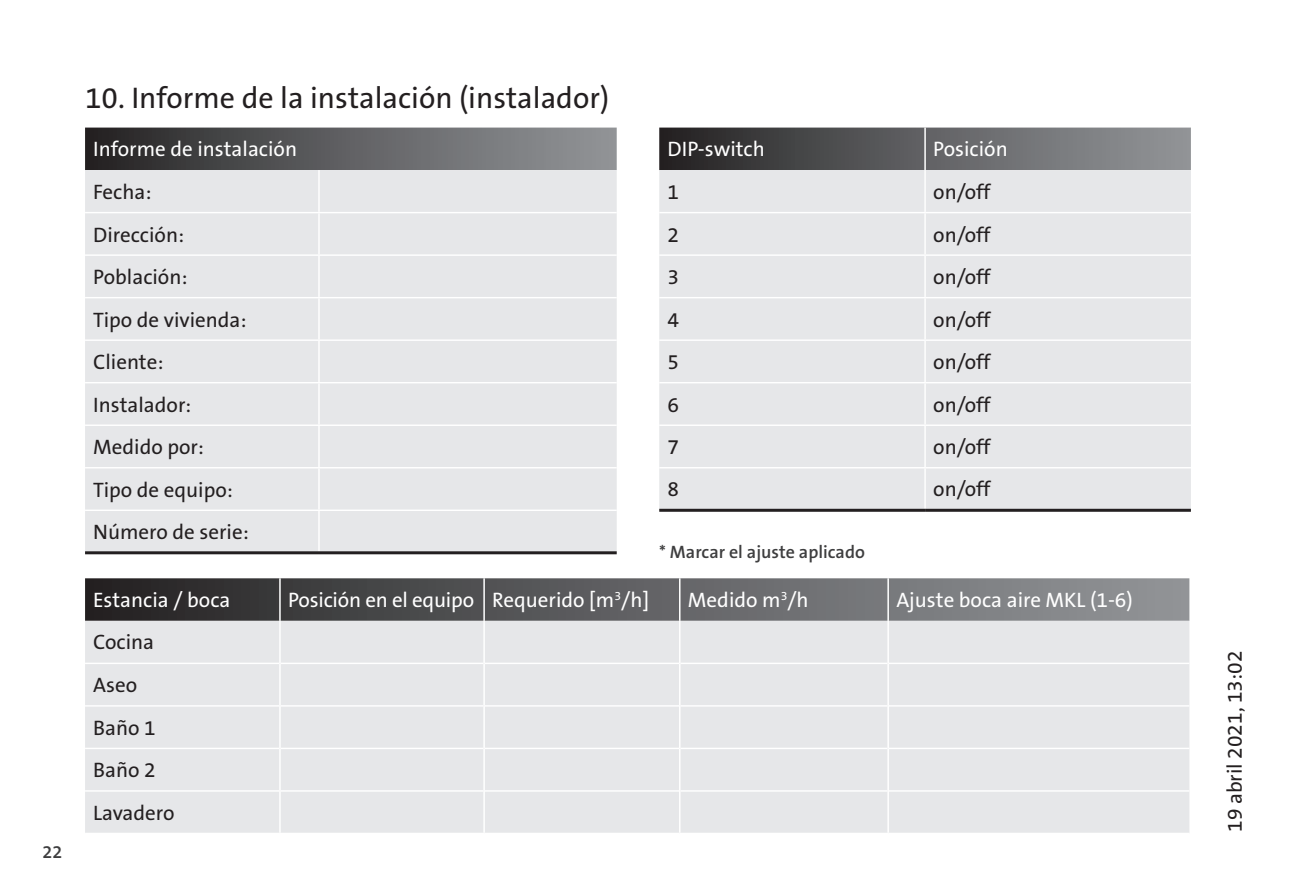
<style>
.page{position:relative;width:1293px;height:893px;background:#fff}
.page>*{position:absolute;margin:0;border:0;box-sizing:border-box;transform-origin:0 0}
.Handleiding_Kop{font:30px "The Sans B5 Plain";color:#231f20}
.Handleiding_Tabel_Bo{font:21px "The Sans B5 Plain";color:#231f20}
.Handleiding_Tabel_Bo-2{font:21px "The Sans B5 Plain";color:#fff}
.plat_tabel_8_12{font:21px "The Sans B5 Plain";color:#231f20}
.plat_9_12{font:21px "The Sans B5 Plain";color:#231f20}
.Handleiding_Ondersch{font:600 18px "The Sans B6";color:#3e3e3f}
.plat_9_12-2{font:600 18px "The Sans B6";color:#3e3e3f}
</style>
<div class="page">
<svg style="left:85px;top:578px;width:1104px;height:43px;background:#606063"></svg>
<div style="left:85px;top:621px;width:1104px;height:212px;background:#e6e7e9"></div>
<hr style="left:85px;top:663px;width:194px;height:1px;background:#fff">
<hr style="left:281px;top:663px;width:202px;height:1px;background:#fff">
<hr style="left:485px;top:663px;width:194px;height:1px;background:#fff">
<hr style="left:680px;top:663px;width:207px;height:1px;background:#fff">
<hr style="left:889px;top:663px;width:300px;height:1px;background:#fff">
<hr style="left:85px;top:705px;width:194px;height:2px;background:#fff">
<hr style="left:281px;top:705px;width:202px;height:2px;background:#fff">
<hr style="left:485px;top:705px;width:194px;height:2px;background:#fff">
<hr style="left:680px;top:705px;width:207px;height:2px;background:#fff">
<hr style="left:889px;top:705px;width:300px;height:2px;background:#fff">
<hr style="left:85px;top:748px;width:194px;height:1px;background:#fff">
<hr style="left:281px;top:748px;width:202px;height:1px;background:#fff">
<hr style="left:485px;top:748px;width:194px;height:1px;background:#fff">
<hr style="left:680px;top:748px;width:207px;height:1px;background:#fff">
<hr style="left:889px;top:748px;width:300px;height:1px;background:#fff">
<hr style="left:85px;top:790px;width:194px;height:2px;background:#fff">
<hr style="left:281px;top:790px;width:202px;height:2px;background:#fff">
<hr style="left:485px;top:790px;width:194px;height:2px;background:#fff">
<hr style="left:680px;top:790px;width:207px;height:2px;background:#fff">
<hr style="left:889px;top:790px;width:300px;height:2px;background:#fff">
<hr style="left:279px;top:621px;width:2px;height:42px;background:#fff">
<hr style="left:483px;top:621px;width:2px;height:42px;background:#fff">
<hr style="left:679px;top:621px;width:1px;height:42px;background:#fff">
<hr style="left:887px;top:621px;width:2px;height:42px;background:#fff">
<hr style="left:279px;top:663px;width:2px;height:43px;background:#fff">
<hr style="left:483px;top:663px;width:2px;height:43px;background:#fff">
<hr style="left:679px;top:663px;width:1px;height:43px;background:#fff">
<hr style="left:887px;top:663px;width:2px;height:43px;background:#fff">
<hr style="left:279px;top:706px;width:2px;height:42px;background:#fff">
<hr style="left:483px;top:706px;width:2px;height:42px;background:#fff">
<hr style="left:679px;top:706px;width:1px;height:42px;background:#fff">
<hr style="left:887px;top:706px;width:2px;height:42px;background:#fff">
<hr style="left:279px;top:748px;width:2px;height:43px;background:#fff">
<hr style="left:483px;top:748px;width:2px;height:43px;background:#fff">
<hr style="left:679px;top:748px;width:1px;height:43px;background:#fff">
<hr style="left:887px;top:748px;width:2px;height:43px;background:#fff">
<hr style="left:279px;top:791px;width:2px;height:42px;background:#fff">
<hr style="left:483px;top:791px;width:2px;height:42px;background:#fff">
<hr style="left:679px;top:791px;width:1px;height:42px;background:#fff">
<hr style="left:887px;top:791px;width:2px;height:42px;background:#fff">
<hr style="left:279px;top:578px;width:2px;height:43px;background:#fff">
<hr style="left:483px;top:578px;width:2px;height:43px;background:#fff">
<hr style="left:679px;top:578px;width:1px;height:43px;background:#fff">
<hr style="left:887px;top:578px;width:2px;height:43px;background:#fff">
<svg style="left:659px;top:128px;width:532px;height:42px;background:#5e5e60"></svg>
<div style="left:659px;top:170px;width:532px;height:339px;background:#e6e7e9"></div>
<hr style="left:924px;top:170px;width:2px;height:42px;background:#fff">
<hr style="left:659px;top:212px;width:266px;height:1px;background:#fff">
<hr style="left:925px;top:212px;width:266px;height:1px;background:#fff">
<hr style="left:924px;top:213px;width:2px;height:41px;background:#fff">
<hr style="left:659px;top:254px;width:266px;height:2px;background:#fff">
<hr style="left:925px;top:254px;width:266px;height:2px;background:#fff">
<hr style="left:924px;top:256px;width:2px;height:41px;background:#fff">
<hr style="left:659px;top:297px;width:266px;height:1px;background:#fff">
<hr style="left:925px;top:297px;width:266px;height:1px;background:#fff">
<hr style="left:924px;top:298px;width:2px;height:41px;background:#fff">
<hr style="left:659px;top:339px;width:266px;height:2px;background:#fff">
<hr style="left:925px;top:339px;width:266px;height:2px;background:#fff">
<hr style="left:924px;top:341px;width:2px;height:41px;background:#fff">
<hr style="left:924px;top:383px;width:2px;height:41px;background:#fff">
<hr style="left:924px;top:426px;width:2px;height:41px;background:#fff">
<hr style="left:924px;top:468px;width:2px;height:41px;background:#fff">
<hr style="left:659px;top:382px;width:266px;height:1px;background:#fff">
<hr style="left:925px;top:382px;width:266px;height:1px;background:#fff">
<hr style="left:659px;top:424px;width:266px;height:2px;background:#fff">
<hr style="left:925px;top:424px;width:266px;height:2px;background:#fff">
<hr style="left:659px;top:467px;width:266px;height:1px;background:#fff">
<hr style="left:925px;top:467px;width:266px;height:1px;background:#fff">
<hr style="left:659px;top:509px;width:266px;height:3px;background:#231f20">
<hr style="left:925px;top:509px;width:266px;height:3px;background:#231f20">
<hr style="left:924px;top:128px;width:2px;height:42px;background:#fff">
<svg style="left:85px;top:128px;width:532px;height:42px;background:#5e5e60"></svg>
<div style="left:85px;top:170px;width:532px;height:381px;background:#e6e7e9"></div>
<hr style="left:318px;top:170px;width:2px;height:42px;background:#fff">
<hr style="left:85px;top:212px;width:234px;height:1px;background:#fff">
<hr style="left:319px;top:212px;width:298px;height:1px;background:#fff">
<hr style="left:318px;top:213px;width:2px;height:41px;background:#fff">
<hr style="left:85px;top:254px;width:234px;height:2px;background:#fff">
<hr style="left:319px;top:254px;width:298px;height:2px;background:#fff">
<hr style="left:318px;top:256px;width:2px;height:41px;background:#fff">
<hr style="left:85px;top:297px;width:234px;height:1px;background:#fff">
<hr style="left:319px;top:297px;width:298px;height:1px;background:#fff">
<hr style="left:318px;top:298px;width:2px;height:41px;background:#fff">
<hr style="left:318px;top:341px;width:2px;height:41px;background:#fff">
<hr style="left:318px;top:383px;width:2px;height:41px;background:#fff">
<hr style="left:318px;top:426px;width:2px;height:41px;background:#fff">
<hr style="left:318px;top:468px;width:2px;height:42px;background:#fff">
<hr style="left:318px;top:511px;width:2px;height:40px;background:#fff">
<hr style="left:85px;top:339px;width:234px;height:2px;background:#fff">
<hr style="left:319px;top:339px;width:298px;height:2px;background:#fff">
<hr style="left:85px;top:382px;width:234px;height:1px;background:#fff">
<hr style="left:319px;top:382px;width:298px;height:1px;background:#fff">
<hr style="left:85px;top:424px;width:234px;height:2px;background:#fff">
<hr style="left:319px;top:424px;width:298px;height:2px;background:#fff">
<hr style="left:85px;top:467px;width:234px;height:1px;background:#fff">
<hr style="left:319px;top:467px;width:298px;height:1px;background:#fff">
<hr style="left:85px;top:510px;width:234px;height:1px;background:#fff">
<hr style="left:319px;top:510px;width:298px;height:1px;background:#fff">
<hr style="left:85px;top:551px;width:234px;height:3px;background:#231f20">
<hr style="left:319px;top:551px;width:298px;height:3px;background:#231f20">
<p class="plat_9_12-2" style="left:43px;top:843px;width:21px">22</p>
<p class="Handleiding_Kop" style="left:85px;top:82px;width:525px">10. Informe de la instalación (instalador)</p>
<p class="Handleiding_Tabel_Bo-2" style="left:93px;top:138px;width:205px">Informe de instalación</p>
<p class="Handleiding_Tabel_Bo" style="left:93px;top:181px;width:60px">Fecha:</p>
<p class="Handleiding_Tabel_Bo" style="left:93px;top:224px;width:92px">Dirección:</p>
<p class="Handleiding_Tabel_Bo" style="left:93px;top:266px;width:96px">Población:</p>
<p class="Handleiding_Tabel_Bo" style="left:93px;top:309px;width:155px">Tipo de vivienda:</p>
<p class="Handleiding_Tabel_Bo" style="left:93px;top:351px;width:72px">Cliente:</p>
<p class="Handleiding_Tabel_Bo" style="left:93px;top:394px;width:99px">Instalador:</p>
<p class="Handleiding_Tabel_Bo" style="left:93px;top:436px;width:112px">Medido por:</p>
<p class="Handleiding_Tabel_Bo" style="left:93px;top:479px;width:141px">Tipo de equipo:</p>
<p class="Handleiding_Tabel_Bo" style="left:93px;top:521px;width:157px">Número de serie:</p>
<p class="Handleiding_Tabel_Bo-2" style="left:667px;top:138px;width:99px">DIP-switch</p>
<p class="Handleiding_Tabel_Bo-2" style="left:933px;top:138px;width:76px">Posición</p>
<p class="plat_tabel_8_12" style="left:667px;top:181px;width:13px">1</p>
<p class="plat_tabel_8_12" style="left:933px;top:181px;width:59px">on/off</p>
<p class="plat_tabel_8_12" style="left:667px;top:224px;width:13px">2</p>
<p class="plat_tabel_8_12" style="left:933px;top:224px;width:59px">on/off</p>
<p class="plat_tabel_8_12" style="left:667px;top:266px;width:13px">3</p>
<p class="plat_tabel_8_12" style="left:933px;top:266px;width:59px">on/off</p>
<p class="plat_tabel_8_12" style="left:667px;top:309px;width:13px">4</p>
<p class="plat_tabel_8_12" style="left:933px;top:309px;width:59px">on/off</p>
<p class="plat_tabel_8_12" style="left:667px;top:351px;width:13px">5</p>
<p class="plat_tabel_8_12" style="left:933px;top:351px;width:59px">on/off</p>
<p class="plat_tabel_8_12" style="left:667px;top:394px;width:13px">6</p>
<p class="plat_tabel_8_12" style="left:933px;top:394px;width:59px">on/off</p>
<p class="plat_tabel_8_12" style="left:667px;top:436px;width:13px">7</p>
<p class="plat_tabel_8_12" style="left:933px;top:436px;width:59px">on/off</p>
<p class="plat_tabel_8_12" style="left:667px;top:478px;width:13px">8</p>
<p class="plat_tabel_8_12" style="left:933px;top:478px;width:59px">on/off</p>
<p class="Handleiding_Ondersch" style="left:659px;top:543px;width:207px">* Marcar el ajuste aplicado</p>
<p class="Handleiding_Tabel_Bo-2" style="left:93px;top:589px;width:139px">Estancia / boca</p>
<p class="Handleiding_Tabel_Bo-2" style="left:288px;top:589px;width:187px">Posición en el equipo</p>
<p class="Handleiding_Tabel_Bo-2" style="left:492px;top:589px;width:158px">Requerido [m<sup>3</sup>/h]</p>
<p class="Handleiding_Tabel_Bo-2" style="left:688px;top:589px;width:122px">Medido m<sup>3</sup>/h</p>
<p class="Handleiding_Tabel_Bo-2" style="left:896px;top:589px;width:238px">Ajuste boca aire MKL (1-6)</p>
<p class="Handleiding_Tabel_Bo" style="left:93px;top:631px;width:62px">Cocina</p>
<p class="Handleiding_Tabel_Bo" style="left:93px;top:674px;width:45px">Aseo</p>
<p class="Handleiding_Tabel_Bo" style="left:93px;top:717px;width:64px">Baño 1</p>
<p class="Handleiding_Tabel_Bo" style="left:93px;top:759px;width:64px">Baño 2</p>
<p class="plat_tabel_8_12" style="left:93px;top:802px;width:83px">Lavadero</p>
<p class="plat_9_12" style="left:1223px;top:832px;width:183px;rotate:-90deg">19 abril 2021, 13:02</p>
</div>
